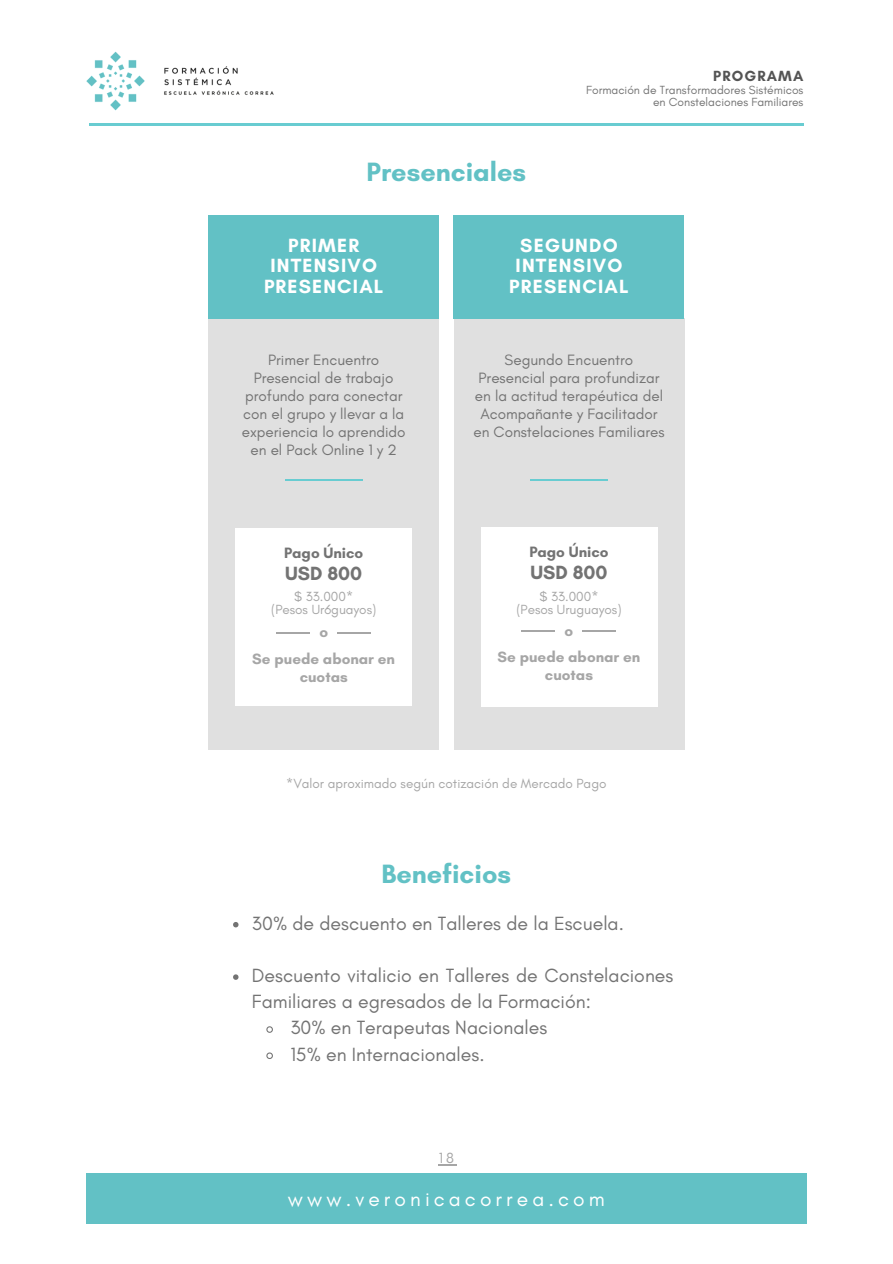
<style>
.page{position:relative;width:893px;height:1264px;background:#fff}
.page>*{position:absolute;margin:0;border:0;box-sizing:border-box;transform-origin:0 0}
.t1{font:700 27px "Glacial Indifference";color:#62c1c5}
.t2{font:21px "Glacial Indifference";letter-spacing:.195em;color:#fff}
.t3{font:19.5px/26.2px "Glacial Indifference";color:#737373}
.t4{font:700 19.5px "Glacial Indifference";letter-spacing:.06em;color:#fff}
.t5{font:700 19.5px "Glacial Indifference";color:#737373}
.t6{font:15.3px/18px "Glacial Indifference";color:#737373;text-align:center}
.t7{font:700 15.3px/18px "Glacial Indifference";color:#a6a6a6;text-align:center}
.t8{font:700 15.3px "Glacial Indifference";color:#737373}
.t9{font:700 15px "Glacial Indifference";letter-spacing:.075em;color:#545454}
.t10{font:15px "Glacial Indifference";color:#a6a6a6}
.t11{font:13.5px "Glacial Indifference";color:#a6a6a6}
.t12{font:12px "Glacial Indifference";color:#737373}
</style>
<div class="page">
<img style="left:86px;top:51px;width:191px;height:75px">
<hr style="left:89px;top:123px;width:714px;height:2px;background:#68ccd1">
<div style="left:86px;top:1173px;width:720px;height:51px;background:#62c1c5"></div>
<svg style="left:439px;top:1164px;width:18px;height:1px"></svg>
<div style="left:208px;top:318px;width:231px;height:432px;background:#e0e0e0"></div>
<div style="left:454px;top:318px;width:230px;height:432px;background:#e0e0e0"></div>
<hr style="left:530px;top:479px;width:77px;height:1px;background:#68ccd1">
<div style="left:208px;top:215px;width:230px;height:103px;background:#62c1c5"></div>
<div style="left:454px;top:215px;width:230px;height:103px;background:#62c1c5"></div>
<div style="left:235px;top:528px;width:177px;height:178px;background:#fff"></div>
<hr style="left:337px;top:632px;width:34px;height:1px;background:#a6a6a6">
<hr style="left:276px;top:632px;width:34px;height:1px;background:#a6a6a6">
<div style="left:480px;top:527px;width:177px;height:179px;background:#fff"></div>
<hr style="left:582px;top:630px;width:34px;height:1px;background:#a6a6a6">
<hr style="left:521px;top:630px;width:34px;height:1px;background:#a6a6a6">
<hr style="left:285px;top:479px;width:77px;height:1px;background:#68ccd1">
<svg style="left:233px;top:922px;width:5px;height:5px"></svg>
<svg style="left:233px;top:974px;width:5px;height:5px"></svg>
<svg style="left:266px;top:1026px;width:7px;height:7px"></svg>
<svg style="left:266px;top:1052px;width:7px;height:7px"></svg>
<p class="t1" style="left:366px;top:155px;width:161px">Presenciales</p>
<p class="t9" style="left:713px;top:66px;width:92px">PROGRAMA</p>
<p class="t12" style="left:586px;top:83px;width:219px">Formación de Transformadores Sistémicos</p>
<p class="t12" style="left:653px;top:95px;width:152px">en Constelaciones Familiares</p>
<p class="t4" style="left:288px;top:233px;width:72px">PRIMER</p>
<p class="t4" style="left:270px;top:254px;width:108px">INTENSIVO</p>
<p class="t4" style="left:264px;top:275px;width:121px">PRESENCIAL</p>
<p class="t4" style="left:520px;top:233px;width:99px">SEGUNDO</p>
<p class="t4" style="left:515px;top:254px;width:108px">INTENSIVO</p>
<p class="t4" style="left:509px;top:275px;width:121px">PRESENCIAL</p>
<p class="t6" style="left:242px;top:350px;width:165px">Primer Encuentro<br>Presencial de trabajo profundo para conectar con el grupo y llevar a la experiencia lo aprendido en el Pack Online 1 y 2</p>
<p class="t6" style="left:475px;top:350px;width:190px">Segundo Encuentro<br>Presencial para profundizar en la actitud terapéutica del<br>Acompañante y Facilitador</p>
<p class="t6" style="left:473px;top:422px;width:193px">en Constelaciones Familiares</p>
<p class="t8" style="left:284px;top:543px;width:81px">Pago Único</p>
<p class="t5" style="left:285px;top:562px;width:79px">USD 800</p>
<p class="t8" style="left:529px;top:542px;width:81px">Pago Único</p>
<p class="t5" style="left:530px;top:560px;width:79px">USD 800</p>
<p class="t11" style="left:294px;top:588px;width:60px">$ 33.000*</p>
<p class="t11" style="left:271px;top:601px;width:107px">(Pesos Ur6guayos)</p>
<p class="t11" style="left:539px;top:588px;width:60px">$ 33.000*</p>
<p class="t11" style="left:516px;top:601px;width:106px">(Pesos Uruguayos)</p>
<p class="t7" style="left:319px;top:623px;width:10px">o</p>
<p class="t7" style="left:564px;top:621px;width:10px">o</p>
<p class="t7" style="left:252px;top:649px;width:144px">Se puede abonar en cuotas</p>
<p class="t7" style="left:497px;top:648px;width:144px">Se puede abonar en cuotas</p>
<p class="t11" style="left:286px;top:774px;width:322px">*Valor aproximado según cotización de Mercado Pago</p>
<p class="t1" style="left:381px;top:857px;width:131px">Beneficios</p>
<p class="t3" style="left:252px;top:909px;width:373px">30% de descuento en Talleres de la Escuela.</p>
<p class="t3" style="left:252px;top:962px;width:423px">Descuento vitalicio en Talleres de Constelaciones<br>Familiares a egresados de la Formación:</p>
<p class="t3" style="left:290px;top:1014px;width:258px">30% en Terapeutas Nacionales</p>
<p class="t3" style="left:290px;top:1040px;width:196px">15% en Internacionales.</p>
<p class="t10" style="left:439px;top:1148px;width:17px">18</p>
<p class="t2" style="left:288px;top:1185px;width:318px">www.veronicacorrea.com</p>
</div>
